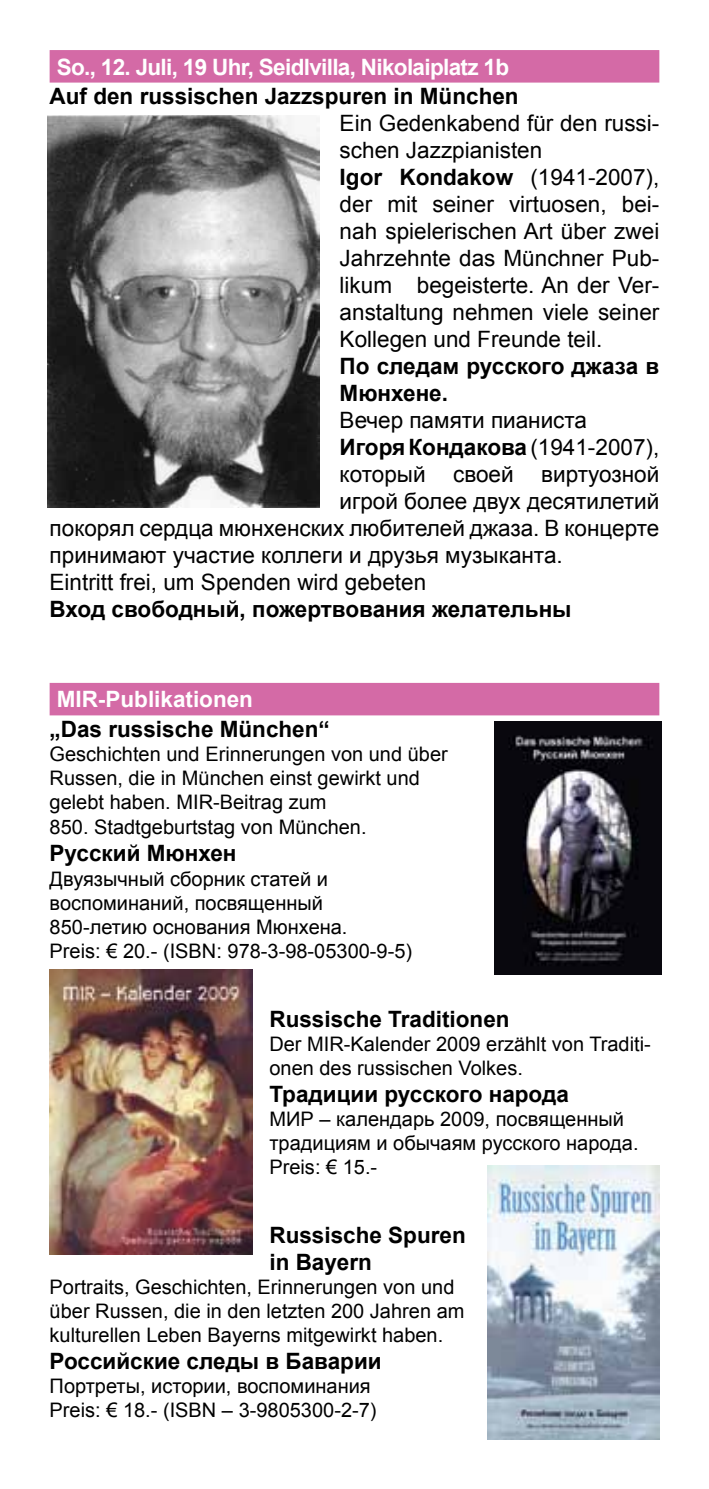
<style>
.page{position:relative;width:709px;height:1489px;background:#fff}
.page>*{position:absolute;margin:0;border:0;box-sizing:border-box;transform-origin:0 0}
.t1{font:22.5px/27px "Arial";color:#000}
.t2{font:700 22.5px/27px "Arial";color:#000}
.t3{font:700 22.5px "Arial";letter-spacing:-.03em;color:#fff}
.t4{font:700 22.5px "Arial";color:#fff}
.t5{font:20px/24px "Arial";color:#000}
.s1{font-weight:700}
.s2{font-weight:400}
</style>
<div class="page">
<div style="left:50px;top:683px;width:609px;height:32px;background:#d46aa6"></div>
<img style="left:495px;top:721px;width:166px;height:253px">
<img style="left:50px;top:969px;width:202px;height:285px">
<img style="left:487px;top:1165px;width:172px;height:274px">
<div style="left:50px;top:50px;width:609px;height:33px;background:#d46aa6"></div>
<img style="left:47px;top:115px;width:272px;height:392px">
<p class="t3" style="left:57px;top:52px;width:454px">So., 12. Juli, 19 Uhr, Seidlvilla, Nikolaiplatz 1b</p>
<p class="t2" style="left:50px;top:83px;width:470px">Auf den russischen Jazzspuren in München</p>
<p class="t1" style="left:339px;top:110px;width:321px">Ein Gedenkabend für den russi&shy;schen Jazzpianisten<br><span class="s1">Igor Kondakow</span> (1941-2007), der mit seiner virtuosen, bei&shy;nah spielerischen Art über zwei<br>Jahrzehnte das Münchner Pub&shy;likum begeisterte. An der Ver&shy;anstaltung nehmen viele seiner<br>Kollegen und Freunde teil.</p>
<p class="t2" style="left:339px;top:353px;width:321px">По следам русского джаза в<br>Мюнхене.</p>
<p class="t1" style="left:339px;top:407px;width:249px">Вечер памяти пианиста</p>
<p class="t2" style="left:339px;top:434px;width:321px">Игоря Кондакова <span class="s2">(1941-2007),</span></p>
<p class="t1" style="left:339px;top:461px;width:321px">который своей виртуозной</p>
<p class="t1" style="left:339px;top:488px;width:321px">игрой более двух десятилетий</p>
<p class="t1" style="left:50px;top:515px;width:611px">покорял сердца мюнхенских любителей джаза. В концерте</p>
<p class="t1" style="left:50px;top:542px;width:514px">принимают участие коллеги и друзья музыканта.</p>
<p class="t1" style="left:50px;top:569px;width:378px">Eintritt frei, um Spenden wird gebeten</p>
<p class="t2" style="left:50px;top:596px;width:523px">Вход свободный, пожертвования желательны</p>
<p class="t4" style="left:57px;top:684px;width:198px">MIR-Publikationen</p>
<p class="t2" style="left:50px;top:716px;width:282px">„Das russische München“</p>
<p class="t5" style="left:50px;top:741px;width:399px">Geschichten und Erinnerungen von und über Russen, die in München einst gewirkt und gelebt haben. MIR-Beitrag zum<br>850. Stadtgeburtstag von München.</p>
<p class="t2" style="left:50px;top:840px;width:188px">Русский Мюнхен</p>
<p class="t5" style="left:50px;top:866px;width:364px">Двуязычный сборник статей и воспоминаний, посвященный<br>850-летию основания Мюнхена.<br>Preis: € 20.- (ISBN: 978-3-98-05300-9-5)</p>
<p class="t2" style="left:269px;top:1005px;width:242px">Russische Traditionen</p>
<p class="t5" style="left:269px;top:1031px;width:383px">Der MIR-Kalender 2009 erzählt von Traditi&shy;onen des russischen Volkes.</p>
<p class="t2" style="left:269px;top:1080px;width:301px">Традиции русского народа</p>
<p class="t5" style="left:269px;top:1106px;width:371px">МИР – календарь 2009, посвященный традициям и обычаям русского народа.<br>Preis: € 15.-</p>
<p class="t2" style="left:269px;top:1221px;width:198px">Russische Spuren in Bayern</p>
<p class="t5" style="left:50px;top:1274px;width:416px">Portraits, Geschichten, Erinnerungen von und über Russen, die in den letzten 200 Jahren am kulturellen Leben Bayerns mitgewirkt haben.</p>
<p class="t2" style="left:50px;top:1347px;width:333px">Российские следы в Баварии</p>
<p class="t5" style="left:50px;top:1373px;width:328px">Портреты, истории, воспоминания<br>Preis: € 18.- (ISBN – 3-9805300-2-7)</p>
</div>
